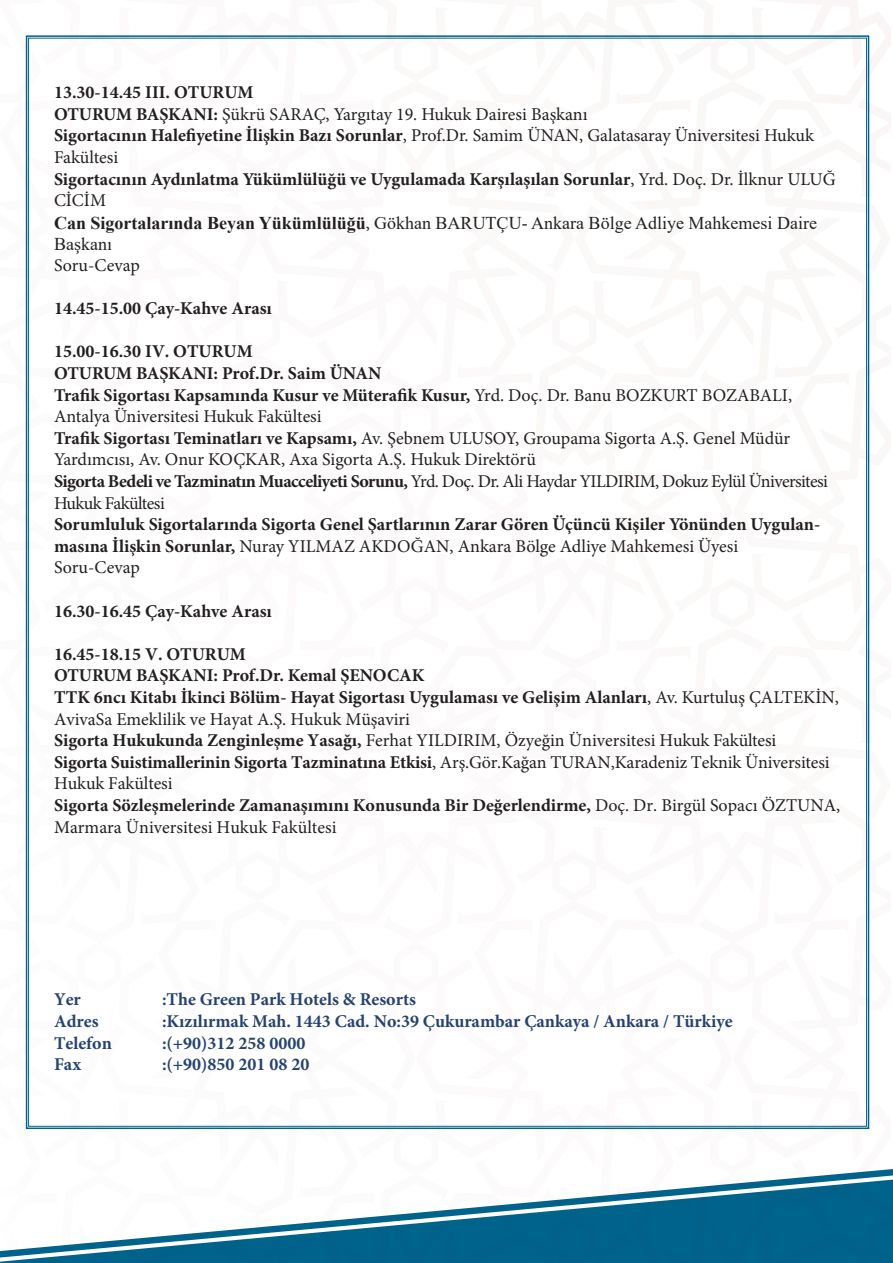
<style>
.page{position:relative;width:893px;height:1263px;background:#fff}
.page>*{position:absolute;margin:0;border:0;box-sizing:border-box;transform-origin:0 0}
.t1{font:700 18px/21.6px "Minion Pro";color:#231f20}
.t2{font:18px/21.6px "Minion Pro";letter-spacing:-.005em;color:#231f20}
.t3{font:700 18px "Minion Pro";color:#254370}
.s1{font-weight:400}
.s2{font-family:"Times New Roman"}
.s3{font-family:"Times New Roman";font-weight:400;color:#222}
.s4{font-weight:700}
</style>
<div class="page">
<svg style="left:25px;top:35px;width:52px;height:46px"></svg>
<svg style="left:25px;top:81px;width:5px;height:398px"></svg>
<svg style="left:77px;top:35px;width:793px;height:88px"></svg>
<svg style="left:866px;top:651px;width:4px;height:250px"></svg>
<svg style="left:866px;top:305px;width:4px;height:346px"></svg>
<svg style="left:866px;top:901px;width:4px;height:223px"></svg>
<svg style="left:25px;top:719px;width:5px;height:405px"></svg>
<svg style="left:25px;top:479px;width:5px;height:240px"></svg>
<svg style="left:0;top:1124px;width:891px;height:139px"></svg>
<p class="t1" style="left:54px;top:81px;width:783px">13.30-14.45 III. OTURUM<br>OTURUM BAŞKANI: <span class="s1">Şükrü SARAÇ, Yargıtay 19. Hukuk Dairesi Başkanı<br></span>Sigortacının Halefiyetine İlişkin Bazı Sorunlar<span class="s1">, Prof.Dr. Samim ÜNAN, Galatasaray Üniversitesi Hukuk Fakültesi<br></span>Sigortacının Aydınlatma Yükümlülüğü ve Uygulamada Karşılaşılan Sorunlar<span class="s1">, Yrd. Doç. Dr. İlknur ULUĞ CİCİM<br></span><span class="s2">Can Sigortalarında Beyan Yükümlülüğü</span><span class="s1">,</span> <span class="s3">Gökhan BARUTÇU- Ankara Bölge Adliye Mahkemesi Daire Başkanı<br></span><span class="s1">Soru-Cevap</span></p>
<p class="t1" style="left:54px;top:297px;width:219px">14.45-15.00 Çay-Kahve Arası</p>
<p class="t2" style="left:54px;top:341px;width:776px"><span class="s4">15.00-16.30 IV. OTURUM<br>OTURUM BAŞKANI: Prof.Dr. Saim ÜNAN<br>Trafik Sigortası Kapsamında Kusur ve Müterafik Kusur,</span> Yrd. Doç. Dr. Banu BOZKURT BOZABALI, Antalya Üniversitesi Hukuk Fakültesi<br><span class="s4">Trafik Sigortası Teminatları ve Kapsamı,</span> Av. Şebnem ULUSOY, Groupama Sigorta A.Ş. Genel Müdür Yardımcısı, Av. Onur KOÇKAR, Axa Sigorta A.Ş. Hukuk Direktörü<br><span class="s4">Sigorta Bedeli ve Tazminatın Muacceliyeti Sorunu,</span> Yrd. Doç. Dr. Ali Haydar YILDIRIM, Dokuz Eylül Üniversitesi Hukuk Fakültesi<br><span class="s4">Sorumluluk Sigortalarında Sigorta Genel Şartlarının Zarar Gören Üçüncü Kişiler Yönünden Uygulan&shy;masına İlişkin Sorunlar,</span> Nuray YILMAZ AKDOĞAN, Ankara Bölge Adliye Mahkemesi Üyesi Soru-Cevap</p>
<p class="t1" style="left:54px;top:600px;width:219px">16.30-16.45 Çay-Kahve Arası</p>
<p class="t1" style="left:54px;top:643px;width:788px">16.45-18.15 V. OTURUM<br>OTURUM BAŞKANI: Prof.Dr. Kemal ŞENOCAK<br>TTK 6ncı Kitabı İkinci Bölüm- Hayat Sigortası Uygulaması ve Gelişim Alanları<span class="s1">, Av. Kurtuluş ÇALTEKİN, AvivaSa Emeklilik ve Hayat A.Ş. Hukuk Müşaviri<br></span>Sigorta Hukukunda Zenginleşme Yasağı, <span class="s1">Ferhat YILDIRIM, Özyeğin Üniversitesi Hukuk Fakültesi<br></span>Sigorta Suistimallerinin Sigorta Tazminatına Etkisi<span class="s1">, Arş.Gör.Kağan TURAN,Karadeniz Teknik Üniversitesi Hukuk Fakültesi<br></span>Sigorta Sözleşmelerinde Zamanaşımını Konusunda Bir Değerlendirme, <span class="s1">Doç. Dr. Birgül Sopacı ÖZTUNA, Marmara Üniversitesi Hukuk Fakültesi</span></p>
<p class="t3" style="left:54px;top:987px;width:28px">Yer</p>
<p class="t3" style="left:162px;top:987px;width:255px">:The Green Park Hotels &amp; Resorts</p>
<p class="t3" style="left:54px;top:1009px;width:46px">Adres</p>
<p class="t3" style="left:162px;top:1009px;width:572px">:Kızılırmak Mah. 1443 Cad. No:39 Çukurambar Çankaya / Ankara / Türkiye</p>
<p class="t3" style="left:54px;top:1030px;width:59px">Telefon</p>
<p class="t3" style="left:162px;top:1030px;width:145px">:(+90)312 258 0000</p>
<p class="t3" style="left:54px;top:1052px;width:29px">Fax</p>
<p class="t3" style="left:162px;top:1052px;width:149px">:(+90)850 201 08 20</p>
</div>
